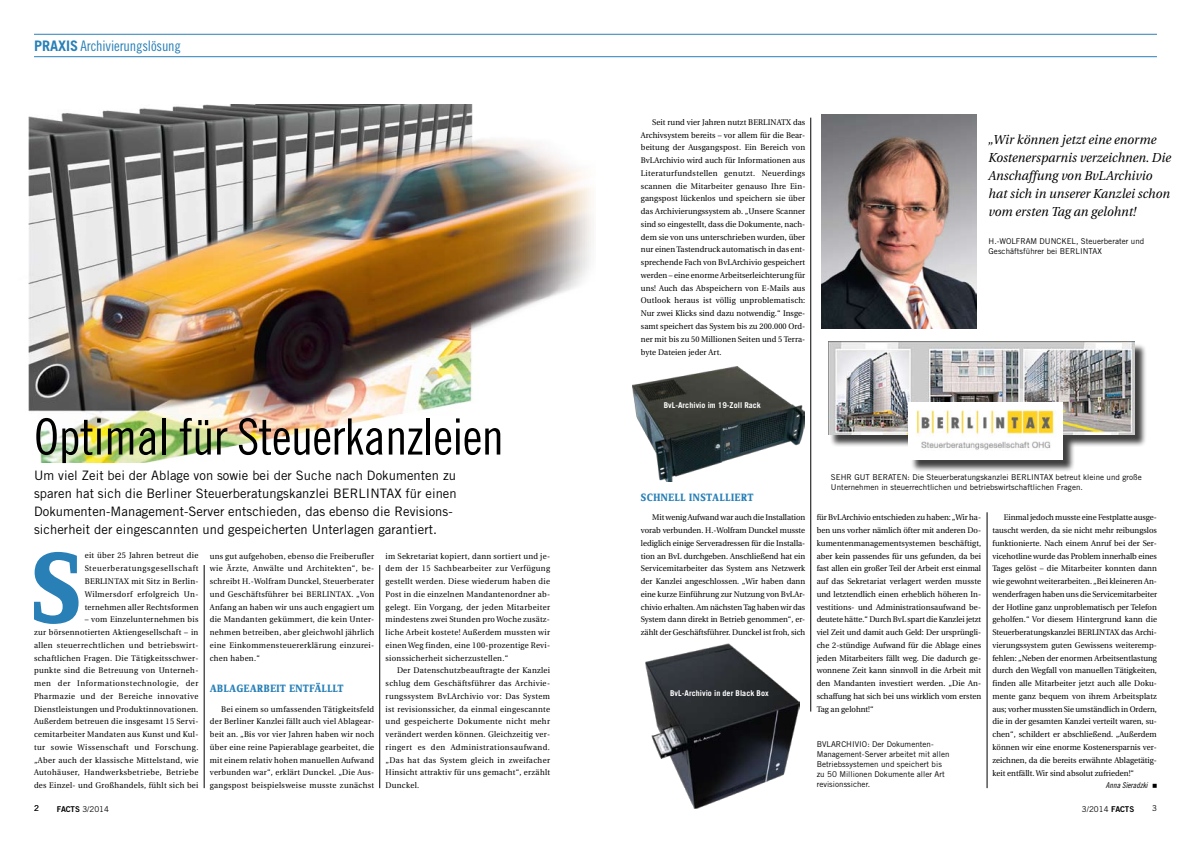
<style>
.page{position:relative;width:1191px;height:842px;background:#fff}
.page>*{position:absolute;margin:0;border:0;box-sizing:border-box;transform-origin:0 0}
.t1{font:700 102.6px "Zine Serif Dis";color:#2880b7}
.t2{font:50px "Trade Gothic Cond Eighteen";letter-spacing:-.01em;color:#000}
.t3{font:14.5px "Trade Gothic Cond Eighteen";letter-spacing:-.01em;color:#2880b7}
.t4{font:13px/18px "Trade Gothic";letter-spacing:.005em;color:#000}
.t5{font:italic 13px/18px "Utopia";letter-spacing:.005em;color:#000;scale:.95 1}
.t6{font:700 11px "Zine Serif Dis";letter-spacing:.035em;color:#2880b7}
.t7{font:8.2px/12.8px "Utopia";letter-spacing:.035em;color:#000;text-align:justify;scale:.95 1}
.t8{font:8px/10px "Trade Gothic";letter-spacing:.005em;color:#000}
.t9{font:700 8px "Trade Gothic";letter-spacing:.005em;color:#fff}
.t10{font:8px "Trade Gothic Cond Eighteen Obl";letter-spacing:.005em;color:#000}
.s1{font-family:"Trade Gothic";font-weight:700}
.s2{font-family:"Trade Gothic Bold Two"}
</style>
<div class="page">
<img style="left:28px;top:104px;width:565px;height:358px">
<hr style="left:34px;top:34px;width:1123px;height:1px;background:#2880b7">
<hr style="left:34px;top:56px;width:1123px;height:1px;background:#2880b7">
<hr style="left:204px;top:565px;width:1px;height:223px;background:#000">
<hr style="left:379px;top:565px;width:1px;height:223px;background:#000">
<hr style="left:810px;top:118px;width:1px;height:593px;background:#000">
<hr style="left:986px;top:512px;width:1px;height:276px;background:#000">
<div style="left:829px;top:343px;width:317px;height:129px;background:#000;opacity:.75"></div>
<img style="left:828px;top:342px;width:306px;height:93px">
<img style="left:909px;top:403px;width:153px;height:57px">
<img style="left:821px;top:114px;width:155px;height:215px">
<img style="left:646px;top:644px;width:153px;height:164px">
<img style="left:632px;top:366px;width:173px;height:116px">
<h3 class="t3" style="left:34px;top:37px;width:148px"><span class="s1">Praxis</span> Archivierungslösung</h3>
<h2 class="t2" style="left:34px;top:407px;width:471px">Optimal für Steuerkanzleien</h2>
<p class="t4" style="left:34px;top:466px;width:424px">Um viel Zeit bei der Ablage von sowie bei der Suche nach Dokumenten zu sparen hat sich die Berliner Steuerberatungskanzlei BERLINTAX für einen Dokumenten-Management-Server entschieden, das ebenso die Revisions&shy;sicherheit der eingescannten und gespeicherten Unterlagen garantiert.</p>
<h1 class="t1" style="left:31px;top:535px;width:52px">S</h1>
<p class="t7" style="left:85px;top:549px;width:121px">eit über 25 Jahren betreut die Steuerberatungsgesellschaft BERLINTAX mit Sitz in Berlin-Wilmersdorf erfolgreich Un&shy;ternehmen aller Rechtsformen</p>
<p class="t7" style="left:386px;top:549px;width:175px">im Sekretariat kopiert, dann sortiert und je&shy;dem der 15 Sachbearbeiter zur Verfügung gestellt werden. Diese wiederum haben die Post in die einzelnen Mandantenordner ab&shy;gelegt. Ein Vorgang, der jeden Mitarbeiter mindestens zwei Stunden pro Woche zusätz&shy;liche Arbeit kostete! Außerdem mussten wir einen Weg finden, eine 100-prozentige Revi&shy;sionssicherheit sicherzustellen.“</p>
<p class="t7" style="left:386px;top:664px;width:175px;text-indent:11px">Der Datenschutzbeauftragte der Kanzlei schlug dem Geschäftsführer das Archivie&shy;rungssystem BvLArchivio vor: Das System ist revisionssicher, da einmal eingescannte und gespeicherte Dokumente nicht mehr verändert werden können. Gleichzeitig ver&shy;ringert es den Administrationsaufwand. „Das hat das System gleich in zweifacher Hinsicht attraktiv für uns gemacht“, erzählt Dunckel.</p>
<p class="t7" style="left:210px;top:549px;width:175px">uns gut aufgehoben, ebenso die Freiberufler wie Ärzte, Anwälte und Architekten“, be&shy;schreibt H.-Wolfram Dunckel, Steuerberater und Geschäftsführer bei BERLINTAX. „Von Anfang an haben wir uns auch engagiert um die Mandanten gekümmert, die kein Unter&shy;nehmen betreiben, aber gleichwohl jährlich eine Einkommensteuererklärung einzurei&shy;chen haben.“</p>
<h3 class="t6" style="left:210px;top:683px;width:135px">ABLAGEARBEIT ENTFÄLLLT</h3>
<p class="t7" style="left:210px;top:702px;width:175px;text-indent:11px">Bei einem so umfassenden Tätigkeitsfeld der Berliner Kanzlei fällt auch viel Ablagear&shy;beit an. „Bis vor vier Jahren haben wir noch über eine reine Papierablage gearbeitet, die mit einem relativ hohen manuellen Aufwand verbunden war“, erklärt Dunckel. „Die Aus&shy;gangspost beispielsweise musste zunächst</p>
<p class="t7" style="left:34px;top:613px;width:175px;text-indent:51px">– vom Einzelunternehmen bis zur börsennotierten Aktiengesellschaft – in allen steuerrechtlichen und betriebswirt&shy;schaftlichen Fragen. Die Tätigkeitsschwer&shy;punkte sind die Betreuung von Unterneh&shy;men der Informationstechnologie, der Pharmazie und der Bereiche innovative Dienstleistungen und Produktinnovationen.<br>Außerdem betreuen die insgesamt 15 Servi&shy;cemitarbeiter Mandaten aus Kunst und Kul&shy;tur sowie Wissenschaft und Forschung. „Aber auch der klassische Mittelstand, wie Autohäuser, Handwerksbetriebe, Betriebe des Einzel- und Großhandels, fühlt sich bei</p>
<p class="t7" style="left:641px;top:116px;width:175px;text-indent:11px">Seit rund vier Jahren nutzt BERLINATX das Archivsystem bereits – vor allem für die Bear&shy;beitung der Ausgangspost. Ein Bereich von BvLArchivio wird auch für Informationen aus Literaturfundstellen genutzt. Neuerdings scannen die Mitarbeiter genauso Ihre Ein&shy;gangspost lückenlos und speichern sie über das Archivierungssystem ab. „Unsere Scanner sind so eingestellt, dass die Dokumente, nach&shy;dem sie von uns unterschrieben wurden, über nur einen Tastendruck automatisch in das ent&shy;sprechende Fach von BvLArchivio gespeichert werden – eine enorme Arbeitserleichterung für uns! Auch das Abspeichern von E-Mails aus Outlook heraus ist völlig unproblematisch:<br>Nur zwei Klicks sind dazu notwendig.“ Insge&shy;samt speichert das System bis zu 200.000 Ord&shy;ner mit bis zu 50 Millionen Seiten und 5 Terra&shy;byte Dateien jeder Art.</p>
<p class="t9" style="left:664px;top:401px;width:99px">BvL-Archivio im 19-Zoll Rack</p>
<h3 class="t5" style="left:988px;top:131px;width:193px">„Wir können jetzt eine enorme<br>Kostenersparnis verzeichnen. Die<br>Anschaffung von BvLArchivio hat sich in unserer Kanzlei schon vom ersten Tag an gelohnt!</h3>
<p class="t8" style="left:988px;top:236px;width:38px">H.-Wolfram</p>
<p class="t8" style="left:988px;top:236px;width:157px;text-indent:51px">Dun ckel, Steuerberater und<br>Geschäftsführer bei BERLINTAX</p>
<p class="t8" style="left:831px;top:472px;width:6px">sehr</p>
<p class="t8" style="left:854px;top:472px;width:24px">Gut beraten</p>
<p class="t8" style="left:831px;top:472px;width:312px;text-indent:77px">: Die Steuerberatungskanzlei BERLINTAX betreut kleine und große<br>Unternehmen in steuerrechtlichen und betriebswirtschaftlichen Fragen.</p>
<h3 class="t6" style="left:641px;top:491px;width:114px">SCHNELL INSTALLIERT</h3>
<p class="t7" style="left:641px;top:511px;width:175px;text-indent:11px">Mit wenig Aufwand war auch die Installation vorab verbunden. H.-Wolfram Dunckel musste lediglich einige Serveradressen für die Installa&shy;tion an BvL durchgeben. Anschließend hat ein Servicemitarbeiter das System ans Netzwerk der Kanzlei angeschlossen. „Wir haben dann eine kurze Einführung zur Nutzung von BvLAr&shy;chivio erhalten. Am nächsten Tag haben wir das System dann direkt in Betrieb genommen“, er&shy;zählt der Geschäftsführer. Dunckel ist froh, sich</p>
<p class="t7" style="left:816px;top:511px;width:175px">für BvLArchivio entschieden zu haben: „Wir ha&shy;ben uns vorher nämlich öfter mit anderen Do&shy;kumentenmanagementsystemen beschäftigt, aber kein passendes für uns gefunden, da bei fast allen ein großer Teil der Arbeit erst einmal auf das Sekretariat verlagert werden musste und letztendlich einen erheblich höheren In&shy;vestitions- und Administrationsaufwand be&shy;deutete hätte.“ Durch BvL spart die Kanzlei jetzt viel Zeit und damit auch Geld: Der ursprüngli&shy;che 2-stündige Aufwand für die Ablage eines jeden Mitarbeiters fällt weg. Die dadurch ge&shy;wonnene Zeit kann sinnvoll in die Arbeit mit den Mandanten investiert werden. „Die An&shy;schaffung hat sich bei uns wirklich vom ersten Tag an gelohnt!“</p>
<p class="t7" style="left:992px;top:511px;width:175px;text-indent:11px">Einmal jedoch musste eine Festplatte ausge&shy;tauscht werden, da sie nicht mehr reibungslos funktionierte. Nach einem Anruf bei der Ser&shy;vicehotline wurde das Problem innerhalb eines Tages gelöst – die Mitarbeiter konnten dann wie gewohnt weiterarbeiten. „Bei kleineren An&shy;wenderfragen haben uns die Servicemitarbeiter der Hotline ganz unproblematisch per Telefon geholfen.“ Vor diesem Hintergrund kann die Steuerberatungskanzlei BERLINTAX das Archi&shy;vierungssystem guten Gewissens weiteremp&shy;fehlen: „Neben der enormen Arbeitsentlastung durch den Wegfall von manuellen Tätigkeiten, finden alle Mitarbeiter jetzt auch alle Doku&shy;mente ganz bequem von ihrem Arbeitsplatz aus; vorher mussten Sie umständlich in Ordern, die in der gesamten Kanzlei verteilt waren, su&shy;chen“, schildert er abschließend. „Außerdem können wir eine enorme Kostenersparnis ver&shy;zeichnen, da die bereits erwähnte Ablagetätig&shy;keit entfällt. Wir sind absolut zufrieden!“</p>
<p class="t10" style="left:1106px;top:780px;width:43px">Anna Sieradzki</p>
<p class="t9" style="left:670px;top:689px;width:100px">BvL-Archivio in der Black Box</p>
<p class="t8" style="left:816px;top:739px;width:134px">BvLArchiviO : Der Dokumenten-<br>Management-Server arbeitet mit allen<br>Betriebssystemen und speichert bis zu 50 Millionen Dokumente aller Art revisionssicher.</p>
<p class="t8" style="left:34px;top:803px;width:6px">2</p>
<p class="t8" style="left:57px;top:804px;width:54px"><span class="s2">FACTS</span> 3/2014</p>
<p class="t8" style="left:1082px;top:804px;width:54px">3/2014 <span class="s2">FACTS</span></p>
<p class="t8" style="left:1152px;top:803px;width:6px">3</p>
</div>
